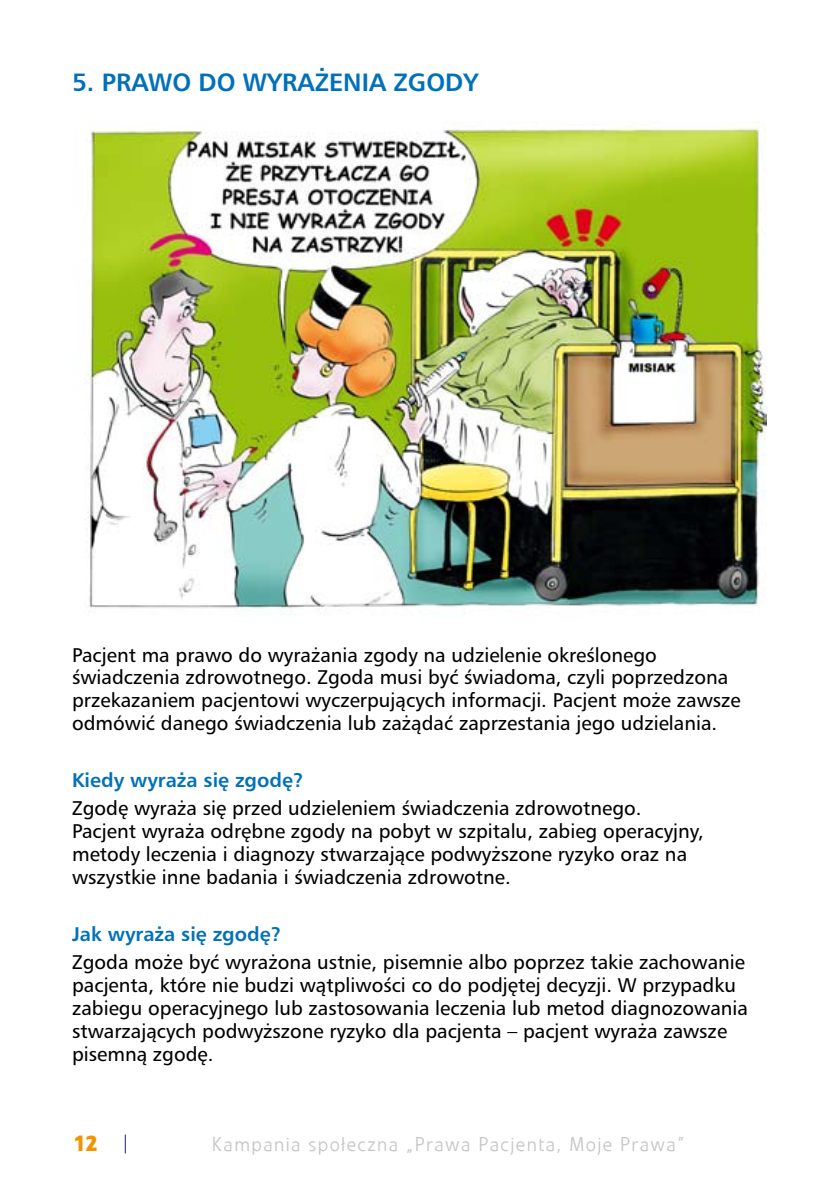
<style>
.page{position:relative;width:840px;height:1191px;background:#fff}
.page>*{position:absolute;margin:0;border:0;box-sizing:border-box;transform-origin:0 0}
.t1{font:700 24px "Humnst 777 PL";color:#0071b9}
.t2{font:22px "Veto Pl";color:#f29400}
.t3{font:300 20px "Veto Pl";letter-spacing:.07em;color:#c5c6c8}
.t4{font:19px/22.8px "Humnst 777 PL";color:#000}
.t5{font:700 19px "Humnst 777 PL";color:#0071b9}
</style>
<div class="page">
<svg style="left:125px;top:1134px;width:1px;height:19px"></svg>
<img style="left:73px;top:122px;width:693px;height:492px">
<p class="t1" style="left:72px;top:67px;width:407px">5. PRAWO DO WYRAŻENIA ZGODY</p>
<p class="t4" style="left:72px;top:643px;width:669px">Pacjent ma prawo do wyrażania zgody na udzielenie określonego świadczenia zdrowotnego. Zgoda musi być świadoma, czyli poprzedzona przekazaniem pacjentowi wyczerpujących informacji. Pacjent może zawsze odmówić danego świadczenia lub zażądać zaprzestania jego udzielania.</p>
<p class="t5" style="left:72px;top:767px;width:233px">Kiedy wyraża się zgodę?</p>
<p class="t4" style="left:72px;top:796px;width:632px">Zgodę wyraża się przed udzieleniem świadczenia zdrowotnego.<br>Pacjent wyraża odrębne zgody na pobyt w szpitalu, zabieg operacyjny, metody leczenia i diagnozy stwarzające podwyższone ryzyko oraz na wszystkie inne badania i świadczenia zdrowotne.</p>
<p class="t5" style="left:72px;top:921px;width:211px">Jak wyraża się zgodę?</p>
<p class="t4" style="left:72px;top:950px;width:677px">Zgoda może być wyrażona ustnie, pisemnie albo poprzez takie zachowanie pacjenta, które nie budzi wątpliwości co do podjętej decyzji. W przypadku zabiegu operacyjnego lub zastosowania leczenia lub metod diagnozowania stwarzających podwyższone ryzyko dla pacjenta – pacjent wyraża zawsze pisemną zgodę.</p>
<p class="t2" style="left:73px;top:1129px;width:24px">12</p>
<p class="t3" style="left:212px;top:1132px;width:474px">Kampania społeczna „Prawa Pacjenta, Moje Prawa”</p>
</div>
